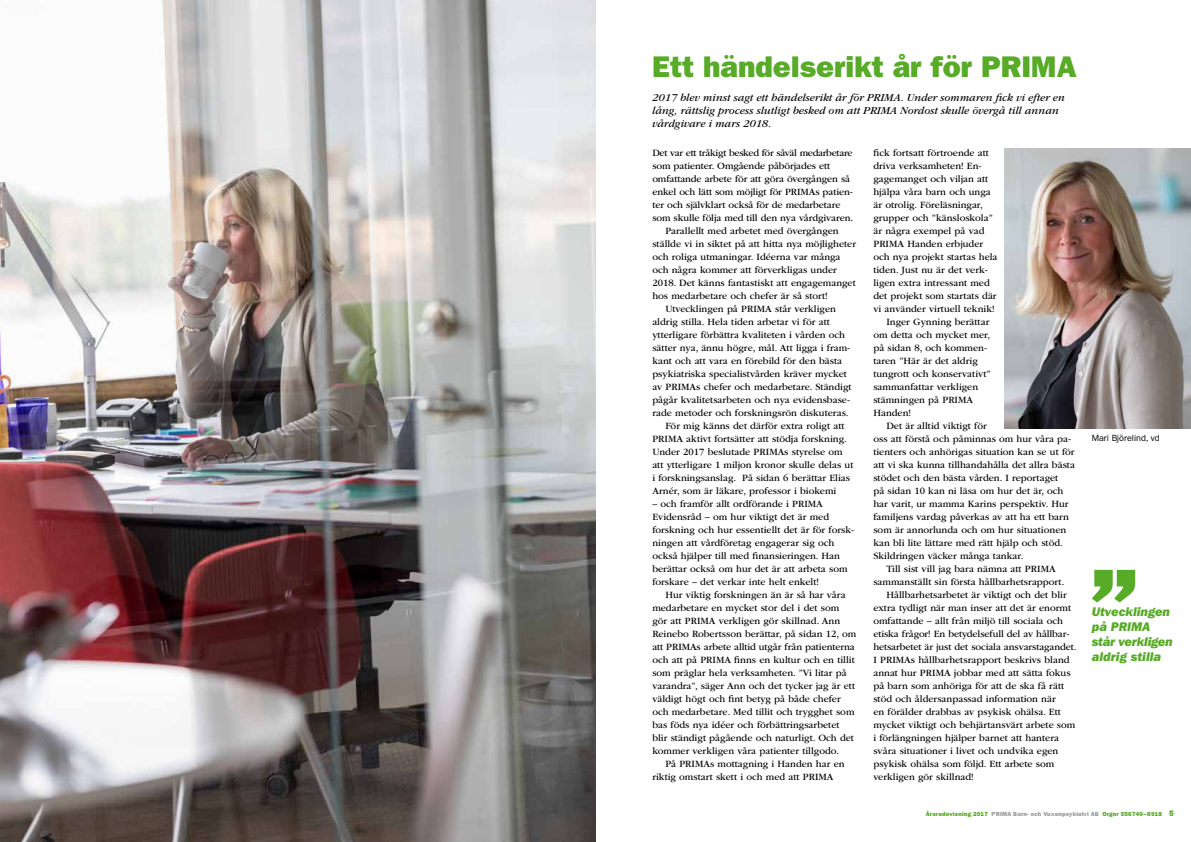
<style>
.page{position:relative;width:1191px;height:842px;background:#fff}
.page>*{position:absolute;margin:0;border:0;box-sizing:border-box;transform-origin:0 0}
.t1{font:30px "ITC Franklin Gothic Std Hvy";color:#57ab27}
.t2{font:13px/15px "ITC Franklin Gothic Std Hvy It";color:#57ab27}
.t3{font:italic 11px/13px "ITC Garamond Std";color:#000}
.t4{font:10px/13px "ITC Garamond Std";color:#000}
.t5{font:10px "ITC Garamond Std";letter-spacing:-.03em;color:#000}
.t6{font:9px "ITC Franklin Gothic Std";color:#000}
.t7{font:6px "ITC Franklin Gothic Std Hvy";letter-spacing:.03em;color:#57ab27}
.s1{color:#9c9e9f}
.s2{font-size:8px}
</style>
<div class="page">
<svg style="left:1091px;top:570px;width:44px;height:32px"></svg>
<img style="left:0;top:0;width:595px;height:842px">
<img style="left:1004px;top:149px;width:187px;height:280px">
<h1 class="t1" style="left:652px;top:49px;width:426px">Ett händelserikt år för PRIMA</h1>
<p class="t3" style="left:652px;top:91px;width:414px">2017 blev minst sagt ett händelserikt år för PRIMA. Under sommaren fick vi efter en lång, rättslig process slutligt besked om att PRIMA Nordost skulle övergå till annan vårdgivare i mars 2018.</p>
<p class="t5" style="left:652px;top:147px;width:202px">Det var ett tråkigt besked för såväl medarbetare</p>
<p class="t4" style="left:652px;top:159px;width:179px">som patienter. Omgående påbörjades ett</p>
<p class="t4" style="left:652px;top:172px;width:199px">omfattande arbete för att göra övergången så</p>
<p class="t4" style="left:652px;top:185px;width:202px">enkel och lätt som möjligt för PRIMAs patien-</p>
<p class="t4" style="left:652px;top:198px;width:190px">ter och självklart också för de medarbetare</p>
<p class="t4" style="left:652px;top:211px;width:202px">som skulle följa med till den nya vårdgivaren.</p>
<p class="t4" style="left:665px;top:224px;width:175px">Parallellt med arbetet med övergången</p>
<p class="t4" style="left:652px;top:237px;width:205px">ställde vi in siktet på att hitta nya möjligheter</p>
<p class="t4" style="left:652px;top:250px;width:190px">och roliga utmaningar. Idéerna var många</p>
<p class="t4" style="left:652px;top:263px;width:186px">och några kommer att förverkligas under</p>
<p class="t4" style="left:652px;top:276px;width:205px">2018. Det känns fantastiskt att engagemanget</p>
<p class="t4" style="left:652px;top:289px;width:177px">hos medarbetare och chefer är så stort!</p>
<p class="t4" style="left:665px;top:302px;width:172px">Utvecklingen på PRIMA står verkligen</p>
<p class="t4" style="left:652px;top:315px;width:179px">aldrig stilla. Hela tiden arbetar vi för att</p>
<p class="t4" style="left:652px;top:328px;width:194px">ytterligare förbättra kvaliteten i vården och</p>
<p class="t4" style="left:652px;top:341px;width:199px">sätter nya, ännu högre, mål. Att ligga i fram-</p>
<p class="t4" style="left:652px;top:354px;width:191px">kant och att vara en förebild för den bästa</p>
<p class="t4" style="left:652px;top:367px;width:196px">psykiatriska specialistvården kräver mycket</p>
<p class="t4" style="left:652px;top:380px;width:201px">av PRIMAs chefer och medarbetare. Ständigt</p>
<p class="t4" style="left:652px;top:393px;width:199px">pågår kvalitetsarbeten och nya evidensbase-</p>
<p class="t4" style="left:652px;top:406px;width:198px">rade metoder och forskningsrön diskuteras.</p>
<p class="t4" style="left:665px;top:419px;width:181px">För mig känns det därför extra roligt att</p>
<p class="t4" style="left:652px;top:432px;width:196px">PRIMA aktivt fortsätter att stödja forskning.</p>
<p class="t4" style="left:652px;top:445px;width:192px">Under 2017 beslutade PRIMAs styrelse om</p>
<p class="t4" style="left:652px;top:458px;width:203px">att ytterligare 1 miljon kronor skulle delas ut</p>
<p class="t4" style="left:652px;top:471px;width:199px">i forskningsanslag. På sidan 6 berättar Elias</p>
<p class="t4" style="left:652px;top:484px;width:185px">Arnér, som är läkare, professor i biokemi</p>
<p class="t4" style="left:652px;top:497px;width:203px">– och framför allt ordförande i PRIMA Evidensråd – om hur viktigt det är med forskning och hur essentiellt det är för forsk&shy;ningen att vårdföretag engagerar sig och också hjälper till med finansieringen. Han berättar också om hur det är att arbeta som forskare – det verkar inte helt enkelt!</p>
<p class="t4" style="left:652px;top:588px;width:205px;text-indent:13px">Hur viktig forskningen än är så har våra medarbetare en mycket stor del i det som gör att PRIMA verkligen gör skillnad. Ann Reinebo Robertsson berättar, på sidan 12, om att PRIMAs arbete alltid utgår från patienterna och att på PRIMA finns en kultur och en tillit som präglar hela verksamheten. ”Vi litar på varandra”, säger Ann och det tycker jag är ett väldigt högt och fint betyg på både chefer och medarbetare. Med tillit och trygghet som bas föds nya idéer och förbättringsarbetet blir ständigt pågående och naturligt. Och det kommer verkligen våra patienter tillgodo.</p>
<p class="t4" style="left:652px;top:757px;width:194px;text-indent:13px">På PRIMAs mottagning i Handen har en riktig omstart skett i och med att PRIMA</p>
<p class="t4" style="left:873px;top:146px;width:117px">fick fortsatt förtroende att</p>
<p class="t4" style="left:873px;top:159px;width:110px">driva verksamheten! En-</p>
<p class="t4" style="left:873px;top:172px;width:116px">gagemanget och viljan att</p>
<p class="t4" style="left:873px;top:185px;width:119px">hjälpa våra barn och unga</p>
<p class="t4" style="left:873px;top:198px;width:111px">är otrolig. Föreläsningar,</p>
<p class="t4" style="left:873px;top:211px;width:121px">grupper och ”känsloskola”</p>
<p class="t4" style="left:873px;top:224px;width:113px">är några exempel på vad</p>
<p class="t4" style="left:873px;top:237px;width:111px">PRIMA Handen erbjuder</p>
<p class="t4" style="left:873px;top:250px;width:126px">och nya projekt startas hela</p>
<p class="t4" style="left:873px;top:263px;width:116px">tiden. Just nu är det verk-</p>
<p class="t4" style="left:873px;top:276px;width:118px">ligen extra intressant med</p>
<p class="t4" style="left:873px;top:289px;width:125px">det projekt som startats där</p>
<p class="t4" style="left:873px;top:302px;width:123px">vi använder virtuell teknik!</p>
<p class="t4" style="left:886px;top:315px;width:105px">Inger Gynning berättar</p>
<p class="t4" style="left:873px;top:328px;width:118px">om detta och mycket mer,</p>
<p class="t4" style="left:873px;top:341px;width:115px">på sidan 8, och kommen-</p>
<p class="t4" style="left:873px;top:354px;width:106px">taren ”Här är det aldrig</p>
<p class="t4" style="left:873px;top:367px;width:119px">tungrott och konservativt”</p>
<p class="t4" style="left:873px;top:380px;width:106px">sammanfattar verkligen</p>
<p class="t4" style="left:873px;top:393px;width:101px">stämningen på PRIMA</p>
<p class="t4" style="left:873px;top:406px;width:39px">Handen!</p>
<p class="t4" style="left:886px;top:419px;width:102px">Det är alltid viktigt för</p>
<p class="t4" style="left:873px;top:432px;width:199px">oss att förstå och påminnas om hur våra pa-</p>
<p class="t4" style="left:873px;top:445px;width:203px">tienters och anhörigas situation kan se ut för</p>
<p class="t4" style="left:873px;top:458px;width:203px">att vi ska kunna tillhandahålla det allra bästa</p>
<p class="t4" style="left:873px;top:471px;width:186px">stödet och den bästa vården. I reportaget</p>
<p class="t4" style="left:873px;top:484px;width:192px">på sidan 10 kan ni läsa om hur det är, och</p>
<p class="t4" style="left:873px;top:497px;width:197px">har varit, ur mamma Karins perspektiv. Hur</p>
<p class="t4" style="left:873px;top:510px;width:197px">familjens vardag påverkas av att ha ett barn</p>
<p class="t4" style="left:873px;top:523px;width:194px">som är annorlunda och om hur situationen</p>
<p class="t4" style="left:873px;top:536px;width:191px">kan bli lite lättare med rätt hjälp och stöd.</p>
<p class="t4" style="left:873px;top:549px;width:152px">Skildringen väcker många tankar.</p>
<p class="t4" style="left:886px;top:562px;width:171px">Till sist vill jag bara nämna att PRIMA</p>
<p class="t4" style="left:873px;top:575px;width:192px">sammanställt sin första hållbarhetsrapport.</p>
<p class="t4" style="left:886px;top:588px;width:182px">Hållbarhetsarbetet är viktigt och det blir</p>
<p class="t4" style="left:873px;top:601px;width:199px">extra tydligt när man inser att det är enormt</p>
<p class="t4" style="left:873px;top:614px;width:191px">omfattande – allt från miljö till sociala och</p>
<p class="t4" style="left:873px;top:627px;width:197px">etiska frågor! En betydelsefull del av hållbar-</p>
<p class="t4" style="left:873px;top:640px;width:205px">hetsarbetet är just det sociala ansvarstagandet.</p>
<p class="t4" style="left:873px;top:653px;width:198px">I PRIMAs hållbarhetsrapport beskrivs bland</p>
<p class="t4" style="left:873px;top:666px;width:199px">annat hur PRIMA jobbar med att sätta fokus</p>
<p class="t4" style="left:873px;top:679px;width:192px">på barn som anhöriga för att de ska få rätt</p>
<p class="t4" style="left:873px;top:692px;width:184px">stöd och åldersanpassad information när</p>
<p class="t4" style="left:873px;top:705px;width:189px">en förälder drabbas av psykisk ohälsa. Ett</p>
<p class="t4" style="left:873px;top:718px;width:203px">mycket viktigt och behjärtansvärt arbete som</p>
<p class="t4" style="left:873px;top:731px;width:187px">i förlängningen hjälper barnet att hantera</p>
<p class="t4" style="left:873px;top:744px;width:186px">svåra situationer i livet och undvika egen</p>
<p class="t4" style="left:873px;top:757px;width:182px">psykisk ohälsa som följd. Ett arbete som</p>
<p class="t4" style="left:873px;top:770px;width:102px">verkligen gör skillnad!</p>
<p class="t6" style="left:1091px;top:432px;width:69px">Mari Björelind, vd</p>
<h2 class="t2" style="left:1091px;top:604px;width:82px">Utvecklingen på PRIMA står verkligen aldrig stilla</h2>
<p class="t7" style="left:926px;top:811px;width:250px">Årsredovisning 2017 <span class="s1">PRIMA Barn- och Vuxenpsykiatri AB</span> Orgnr 556740–8918 <span class="s2">5</span></p>
</div>
